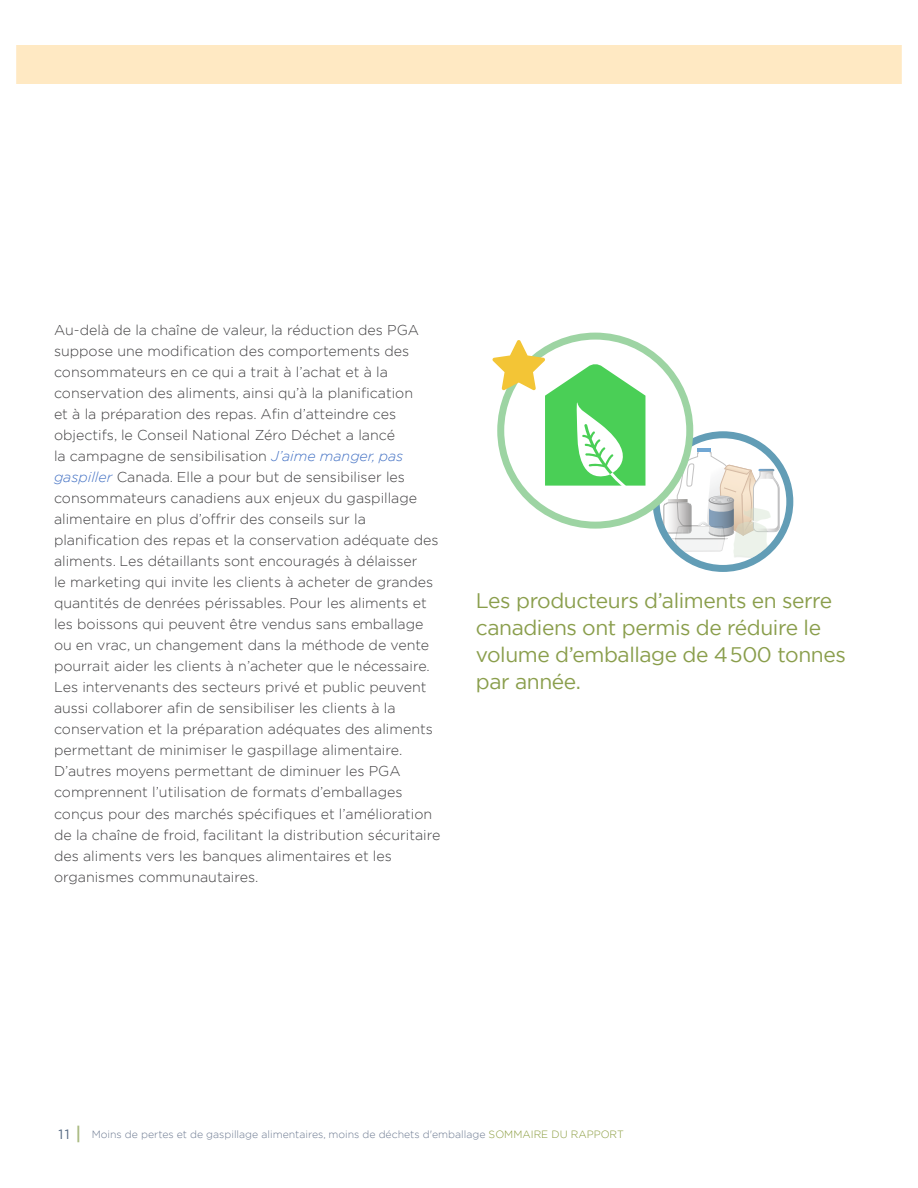
<style>
.page{position:relative;width:918px;height:1188px;background:#fff}
.page>*{position:absolute;margin:0;border:0;box-sizing:border-box;transform-origin:0 0}
.t1{font:21px/27px "Gotham";letter-spacing:-.02em;color:#8a9e4c}
.t2{font:300 14.25px/21px "Gotham";color:#414042}
.t3{font:300 10.5px "Gotham";color:#6d7a91}
.t4{font:300 10.5px "Gotham";color:#889a3a}
.s1{font-style:italic;color:#4472c4}
.s2{font-weight:400;font-size:13.5px;color:#536680}
.s3{font-weight:500;font-size:18px;color:#a9b981}
.s4{color:#889a3a}
</style>
<div class="page">
<svg style="left:492px;top:333px;width:301px;height:239px"></svg>
<div style="left:0;top:45px;width:918px;height:39px;background:#ffe9c3"></div>
<p class="t2" style="left:54px;top:319px;width:388px">Au-delà de la chaîne de valeur, la réduction des PGA suppose une modification des comportements des consommateurs en ce qui a trait à l’achat et à la conservation des aliments, ainsi qu’à la planification<br>et à la préparation des repas. Afin d’atteindre ces objectifs, le Conseil National Zéro Déchet a lancé<br>la campagne de sensibilisation <span class="s1">J’aime manger, pas gaspiller</span> Canada. Elle a pour but de sensibiliser les consommateurs canadiens aux enjeux du gaspillage alimentaire en plus d’offrir des conseils sur la planification des repas et la conservation adéquate des aliments. Les détaillants sont encouragés à délaisser<br>le marketing qui invite les clients à acheter de grandes quantités de denrées périssables. Pour les aliments et les boissons qui peuvent être vendus sans emballage ou en vrac, un changement dans la méthode de vente pourrait aider les clients à n’acheter que le nécessaire.<br>Les intervenants des secteurs privé et public peuvent aussi collaborer afin de sensibiliser les clients à la conservation et la préparation adéquates des aliments permettant de minimiser le gaspillage alimentaire.<br>D’autres moyens permettant de diminuer les PGA comprennent l’utilisation de formats d’emballages conçus pour des marchés spécifiques et l’amélioration de la chaîne de froid, facilitant la distribution sécuritaire des aliments vers les banques alimentaires et les organismes communautaires.</p>
<h1 class="t1" style="left:476px;top:586px;width:371px">Les producteurs d’aliments en serre canadiens ont permis de réduire le volume d’emballage de 4 500 tonnes par année.</h1>
<p class="t3" style="left:58px;top:1128px;width:529px"><span class="s2">11</span> <span class="s3">|</span> Moins de pertes et de gaspillage alimentaires, moins de déchets d'emballage <span class="s4">sommai re du rapp</span></p>
<p class="t4" style="left:601px;top:1128px;width:25px">ort</p>
</div>
